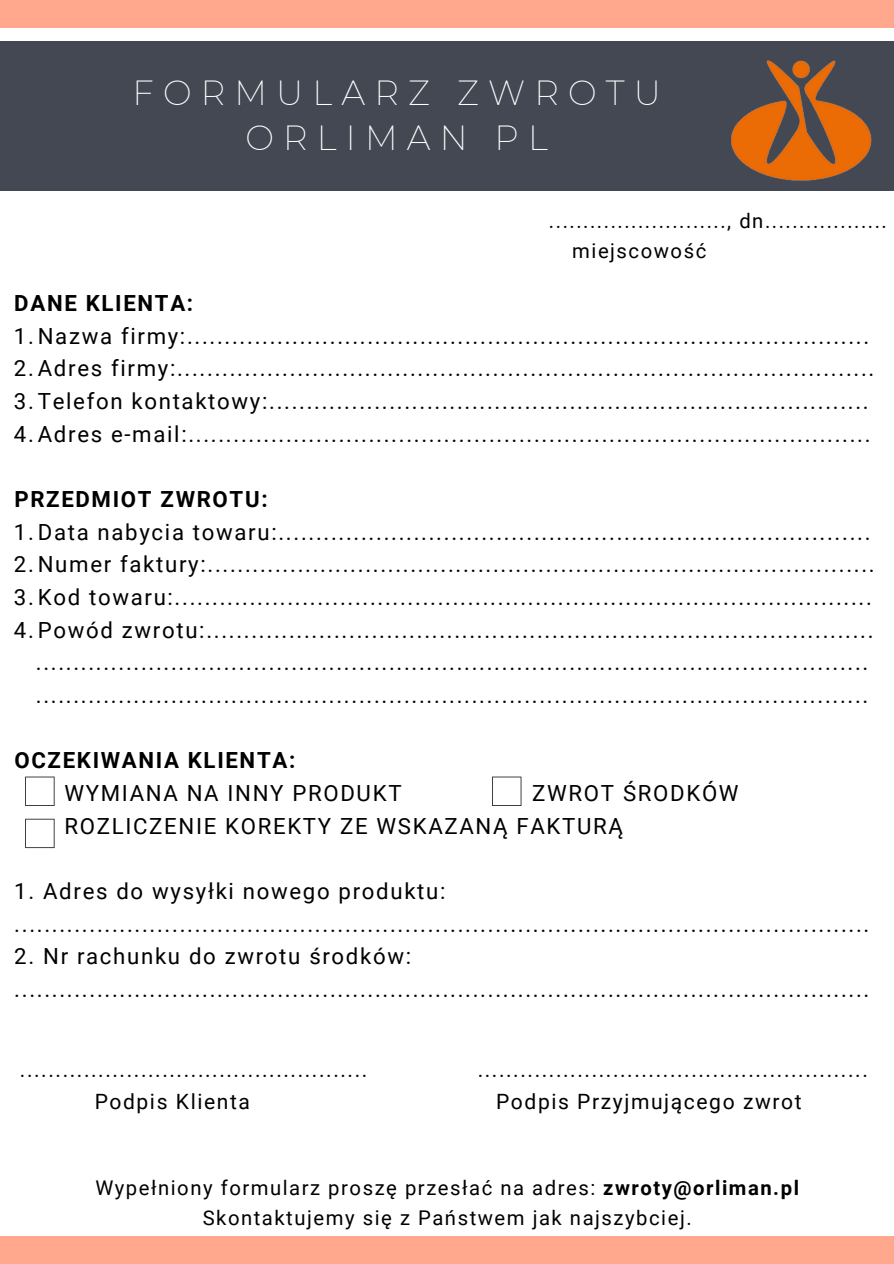
<style>
.page{position:relative;width:894px;height:1264px;background:#fff}
.page>*{position:absolute;margin:0;border:0;box-sizing:border-box;transform-origin:0 0}
.t1{font:200 34.05px/44.8px "Montserrat";letter-spacing:.27em;color:#fff;text-align:center}
.t2{font:22.2px/32.7px "Roboto";letter-spacing:.075em;color:#000}
.t3{font:700 22.2px "Roboto";letter-spacing:.075em;color:#000}
.t4{font:21px "Roboto";letter-spacing:.075em;color:#000}
.t5{font:20.25px/30.5px "Roboto";letter-spacing:.075em;color:#000}
.s1{font-weight:700}
</style>
<div class="page">
<div style="left:0;top:41px;width:893px;height:150px;background:#434852"></div>
<div style="left:0;top:0;width:893px;height:28px;background:#ffa88d"></div>
<div style="left:0;top:1236px;width:893px;height:27px;background:#ffa88d"></div>
<img style="left:731px;top:60px;width:141px;height:121px">
<svg style="left:25px;top:776px;width:29px;height:30px"></svg>
<svg style="left:492px;top:776px;width:29px;height:30px"></svg>
<svg style="left:25px;top:818px;width:29px;height:30px"></svg>
<h1 class="t1" style="left:132px;top:70px;width:530px">FORMULARZ ZWROTU<br>ORLIMAN PL</h1>
<p class="t3" style="left:14px;top:290px;width:180px">DANE KLIENTA:</p>
<p class="t5" style="left:572px;top:206px;width:316px;text-indent:-23px">.........................., dn.................. miejscowość</p>
<p class="t2" style="left:14px;top:319px;width:861px">1.Nazwa firmy:...........................................................................................<br>2.Adres firmy:.............................................................................................<br>3.Telefon kontaktowy:................................................................................<br>4.Adres e-mail:...........................................................................................</p>
<p class="t3" style="left:14px;top:486px;width:255px">PRZEDMIOT ZWROTU:</p>
<p class="t2" style="left:14px;top:515px;width:862px">1.Data nabycia towaru:...............................................................................<br>2.Numer faktury:.........................................................................................<br>3.Kod towaru:.............................................................................................<br>4.Powód zwrotu:.........................................................................................</p>
<p class="t2" style="left:36px;top:646px;width:833px">............................................................................................................... ...............................................................................................................</p>
<p class="t3" style="left:14px;top:747px;width:282px">OCZEKIWANIA KLIENTA:</p>
<p class="t2" style="left:64px;top:777px;width:338px">WYMIANA NA INNY PRODUKT</p>
<p class="t2" style="left:64px;top:777px;width:675px;text-indent:467px">ZWROT ŚRODKÓW<br>ROZLICZENIE KOREKTY ZE WSKAZANĄ FAKTURĄ</p>
<p class="t2" style="left:14px;top:875px;width:856px">1. Adres do wysyłki nowego produktu: ..................................................................................................................</p>
<p class="t2" style="left:14px;top:940px;width:856px">2. Nr rachunku do zwrotu środków: ..................................................................................................................</p>
<p class="t4" style="left:20px;top:1057px;width:349px">.................................................</p>
<p class="t4" style="left:477px;top:1057px;width:391px">.......................................................</p>
<p class="t4" style="left:95px;top:1089px;width:157px">Podpis Klienta</p>
<p class="t4" style="left:496px;top:1089px;width:307px">Podpis Przyjmującego zwrot</p>
<p class="t5" style="left:95px;top:1172px;width:705px;text-align:center">Wypełniony formularz proszę przesłać na adres: <span class="s1">zwroty@orliman.pl<br></span>Skontaktujemy się z Państwem jak najszybciej.</p>
</div>
